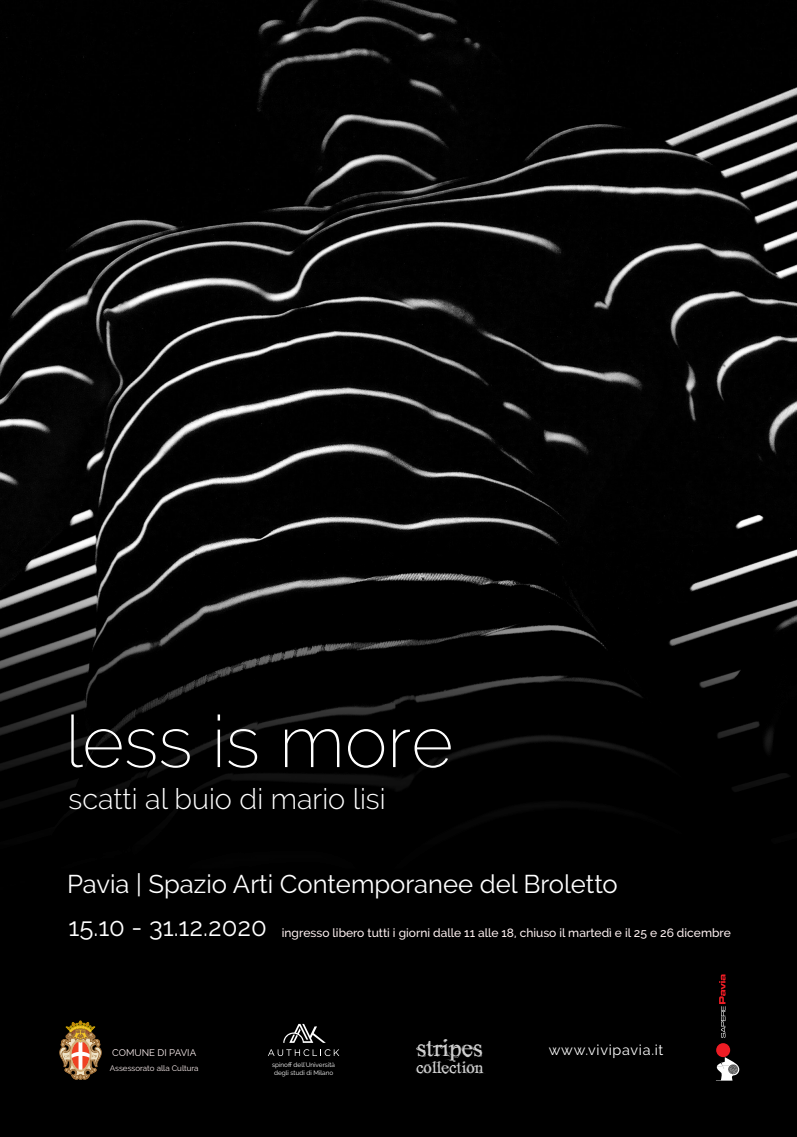
<style>
.page{position:relative;width:797px;height:1137px;background:#fff}
.page>*{position:absolute;margin:0;border:0;box-sizing:border-box;transform-origin:0 0}
.t1{font:200 72px "Raleway";color:#fff}
.t2{font:300 28.8px "Raleway";color:#fff}
.t3{font:25.6px "Raleway";color:#fff}
.t4{font:24.08px "Wilderness";color:rgb(255 255 255/.82)}
.t5{font:16.48px "Wilderness";color:rgb(255 255 255/.82)}
.t6{font:14.4px "Raleway";letter-spacing:.05em;color:#fff}
.t7{font:500 12px "Raleway";color:#fef1f1}
.t8{font:9.6px "Raleway";color:#fef1f1}
.t9{font:8px "Raleway";color:#fef1f1}
.t10{font:6.4px/8px "Raleway";color:#fff}
.s1{font-weight:400;font-size:25.6px;color:#fff}
</style>
<div class="page">
<img style="left:0;top:0;width:796px;height:538px">
<div style="left:0;top:538px;width:796px;height:598px;background:#000"></div>
<svg style="left:718px;top:974px;width:7px;height:63px"></svg>
<svg style="left:715px;top:1056px;width:23px;height:24px"></svg>
<svg style="left:715px;top:1042px;width:14px;height:14px"></svg>
<svg style="left:48px;top:1020px;width:72px;height:59px;background:#513c27"></svg>
<svg style="left:283px;top:1023px;width:42px;height:19px"></svg>
<svg style="left:268px;top:1048px;width:71px;height:7px"></svg>
<h1 class="t1" style="left:65px;top:699px;width:389px">less is more</h1>
<h2 class="t2" style="left:68px;top:781px;width:318px">scatti al buio di mario lisi</h2>
<h3 class="t3" style="left:67px;top:868px;width:551px">Pavia | Spazio Arti Contemporanee del Broletto</h3>
<p class="t7" style="left:68px;top:925px;width:663px"><span class="s1">15.10 - 31.12.2020</span> ingresso libero tutti i giorni dalle 11 alle 18, chiuso il martedì e il 25 e 26 dicembre</p>
<p class="t8" style="left:112px;top:1046px;width:85px">COMUNE DI PAVIA</p>
<p class="t9" style="left:110px;top:1062px;width:90px">Assessorato alla Cultura</p>
<p class="t10" style="left:272px;top:1060px;width:64px">spinoff dell'Università degli studi di Milano</p>
<h3 class="t4" style="left:416px;top:1038px;width:68px">stripes</h3>
<p class="t6" style="left:548px;top:1040px;width:116px">www.vivipavia.it</p>
<h3 class="t5" style="left:416px;top:1061px;width:69px">collection</h3>
</div>
